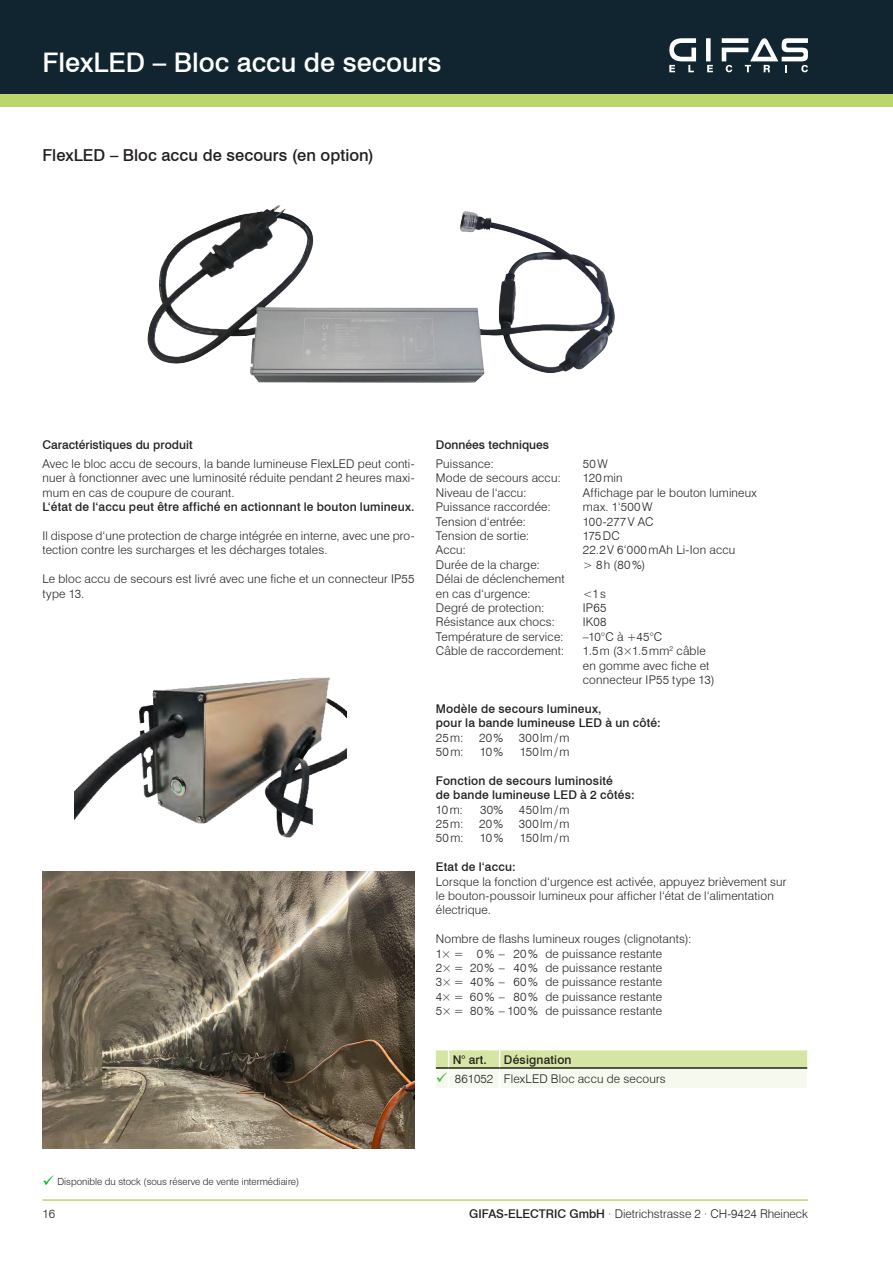
<style>
.page{position:relative;width:893px;height:1263px;background:#fff}
.page>*{position:absolute;margin:0;border:0;box-sizing:border-box;transform-origin:0 0}
.t1{font:500 27px "Swiss 721 BT";color:#fff}
.t2{font:500 16.5px "Swiss 721 BT";color:#231f20}
.t3{font:300 12px/14.4px "Swiss 721 BT";letter-spacing:.015em;color:#231f20}
.t4{font:500 12px/14.4px "Swiss 721 BT";letter-spacing:.015em;color:#231f20}
.t5{font:300 9.75px "Swiss 721 BT";color:#231f20}
.s1{color:#4bb547}
.s2{color:#00bf1d}
.s3{font-weight:500}
</style>
<div class="page">
<div style="left:0;top:89px;width:893px;height:17px;background:#bbd76a"></div>
<div style="left:0;top:0;width:893px;height:94px;background:#112530"></div>
<hr style="left:43px;top:1199px;width:765px;height:2px;background:#bbd76a">
<div style="left:706px;top:38px;width:5px;height:23px;background:#fff"></div>
<svg style="left:669px;top:38px;width:27px;height:34px"></svg>
<svg style="left:707px;top:65px;width:6px;height:7px"></svg>
<svg style="left:722px;top:38px;width:86px;height:34px"></svg>
<svg style="left:436px;top:1050px;width:372px;height:38px"></svg>
<hr style="left:449px;top:1067px;width:51px;height:2px;background:#231f20">
<img style="left:75px;top:677px;width:272px;height:161px">
<img style="left:147px;top:205px;width:468px;height:178px">
<img style="left:43px;top:872px;width:372px;height:276px">
<h1 class="t1" style="left:43px;top:46px;width:400px">FlexLED – Bloc accu de secours</h1>
<h2 class="t2" style="left:43px;top:145px;width:333px">FlexLED – Bloc accu de secours (en option)</h2>
<p class="t4" style="left:43px;top:438px;width:152px">Caractéristiques du produit</p>
<p class="t3" style="left:43px;top:456px;width:374px;text-align:justify">Avec le bloc accu de secours, la bande lumineuse FlexLED peut conti&shy;nuer à fonctionner avec une luminosité réduite pendant 2 heures maxi&shy;mum en cas de coupure de courant.</p>
<p class="t4" style="left:43px;top:499px;width:374px">L‘état de l‘accu peut être affiché en actionnant le bouton lumineux.</p>
<p class="t3" style="left:43px;top:528px;width:374px">Il dispose d‘une protection de charge intégrée en interne, avec une pro&shy;tection contre les surcharges et les décharges totales.</p>
<p class="t3" style="left:43px;top:571px;width:374px">Le bloc accu de secours est livré avec une fiche et un connecteur IP55 type 13.</p>
<p class="t4" style="left:436px;top:438px;width:115px">Données techniques</p>
<p class="t3" style="left:436px;top:456px;width:59px">Puissance:</p>
<p class="t3" style="left:583px;top:456px;width:26px">50W</p>
<p class="t3" style="left:436px;top:471px;width:126px">Mode de secours accu:</p>
<p class="t3" style="left:583px;top:471px;width:41px">120min</p>
<p class="t3" style="left:436px;top:485px;width:92px">Niveau de l‘accu:</p>
<p class="t3" style="left:583px;top:485px;width:176px">Affichage par le bouton lumineux</p>
<p class="t3" style="left:436px;top:499px;width:116px">Puissance raccordée:</p>
<p class="t3" style="left:583px;top:499px;width:71px">max. 1‘500W</p>
<p class="t3" style="left:436px;top:514px;width:92px">Tension d‘entrée:</p>
<p class="t3" style="left:583px;top:514px;width:72px">100-277V AC</p>
<p class="t3" style="left:436px;top:528px;width:95px">Tension de sortie:</p>
<p class="t3" style="left:583px;top:528px;width:38px">175DC</p>
<p class="t3" style="left:436px;top:543px;width:32px">Accu:</p>
<p class="t3" style="left:583px;top:543px;width:154px">22.2V 6‘000mAh Li-Ion accu</p>
<p class="t3" style="left:436px;top:557px;width:106px">Durée de la charge:</p>
<p class="t3" style="left:583px;top:557px;width:64px">&gt; 8h (80%)</p>
<p class="t3" style="left:436px;top:571px;width:130px">Délai de déclenchement en cas d‘urgence:</p>
<p class="t3" style="left:583px;top:586px;width:25px">&lt;1s</p>
<p class="t3" style="left:436px;top:600px;width:110px">Degré de protection:</p>
<p class="t3" style="left:583px;top:600px;width:25px">IP65</p>
<p class="t3" style="left:436px;top:615px;width:121px">Résistance aux chocs:</p>
<p class="t3" style="left:583px;top:615px;width:25px">IK08</p>
<p class="t3" style="left:436px;top:629px;width:129px">Température de service:</p>
<p class="t3" style="left:583px;top:629px;width:81px">–10°C à +45°C</p>
<p class="t3" style="left:436px;top:643px;width:130px">Câble de raccordement:</p>
<p class="t3" style="left:583px;top:643px;width:133px">1.5m (3×1.5mm<sup>2</sup> câble en gomme avec fiche et connecteur IP55 type 13)</p>
<p class="t4" style="left:436px;top:701px;width:226px">Modèle de secours lumineux,<br>pour la bande lumineuse LED à un côté:</p>
<p class="t3" style="left:436px;top:730px;width:29px">25m:</p>
<p class="t3" style="left:479px;top:730px;width:26px">20%</p>
<p class="t3" style="left:519px;top:730px;width:52px">300lm/m</p>
<p class="t3" style="left:436px;top:744px;width:29px">50m:</p>
<p class="t3" style="left:480px;top:744px;width:25px">10%</p>
<p class="t3" style="left:520px;top:744px;width:51px">150lm/m</p>
<p class="t4" style="left:436px;top:773px;width:200px">Fonction de secours luminosité<br>de bande lumineuse LED à 2 côtés:</p>
<p class="t3" style="left:436px;top:802px;width:29px">10m:</p>
<p class="t3" style="left:480px;top:802px;width:25px">30%</p>
<p class="t3" style="left:519px;top:802px;width:52px">450lm/m</p>
<p class="t3" style="left:436px;top:816px;width:29px">25m:</p>
<p class="t3" style="left:479px;top:816px;width:26px">20%</p>
<p class="t3" style="left:519px;top:816px;width:52px">300lm/m</p>
<p class="t3" style="left:436px;top:831px;width:29px">50m:</p>
<p class="t3" style="left:480px;top:831px;width:25px">10%</p>
<p class="t3" style="left:520px;top:831px;width:51px">150lm/m</p>
<p class="t4" style="left:436px;top:859px;width:81px">Etat de l‘accu:</p>
<p class="t3" style="left:436px;top:874px;width:352px">Lorsque la fonction d‘urgence est activée, appuyez brièvement sur le bouton-poussoir lumineux pour afficher l‘état de l‘alimentation électrique.</p>
<p class="t3" style="left:436px;top:931px;width:257px">Nombre de flashs lumineux rouges (clignotants):<br>1× = 0% – 20% de puissance restante<br>2× = 20% – 40% de puissance restante<br>3× = 40% – 60% de puissance restante<br>4× = 60% – 80% de puissance restante<br>5× = 80% – 100% de puissance restante</p>
<p class="t4" style="left:453px;top:1052px;width:35px">N° art.</p>
<p class="t4" style="left:504px;top:1052px;width:69px">Désignation</p>
<p class="t3" style="left:436px;top:1071px;width:231px"><span class="s1">✓</span> 861052 FlexLED Bloc accu de secours</p>
<p class="t5" style="left:43px;top:1176px;width:258px"><span class="s2">✓</span> Disponible du stock (sous réserve de vente intermédiaire)</p>
<p class="t3" style="left:43px;top:1207px;width:14px">16</p>
<p class="t3" style="left:469px;top:1207px;width:340px"><span class="s3">GIFAS-ELECTRIC GmbH</span> · Dietrichstrasse 2 · CH-9424 Rheineck</p>
</div>
